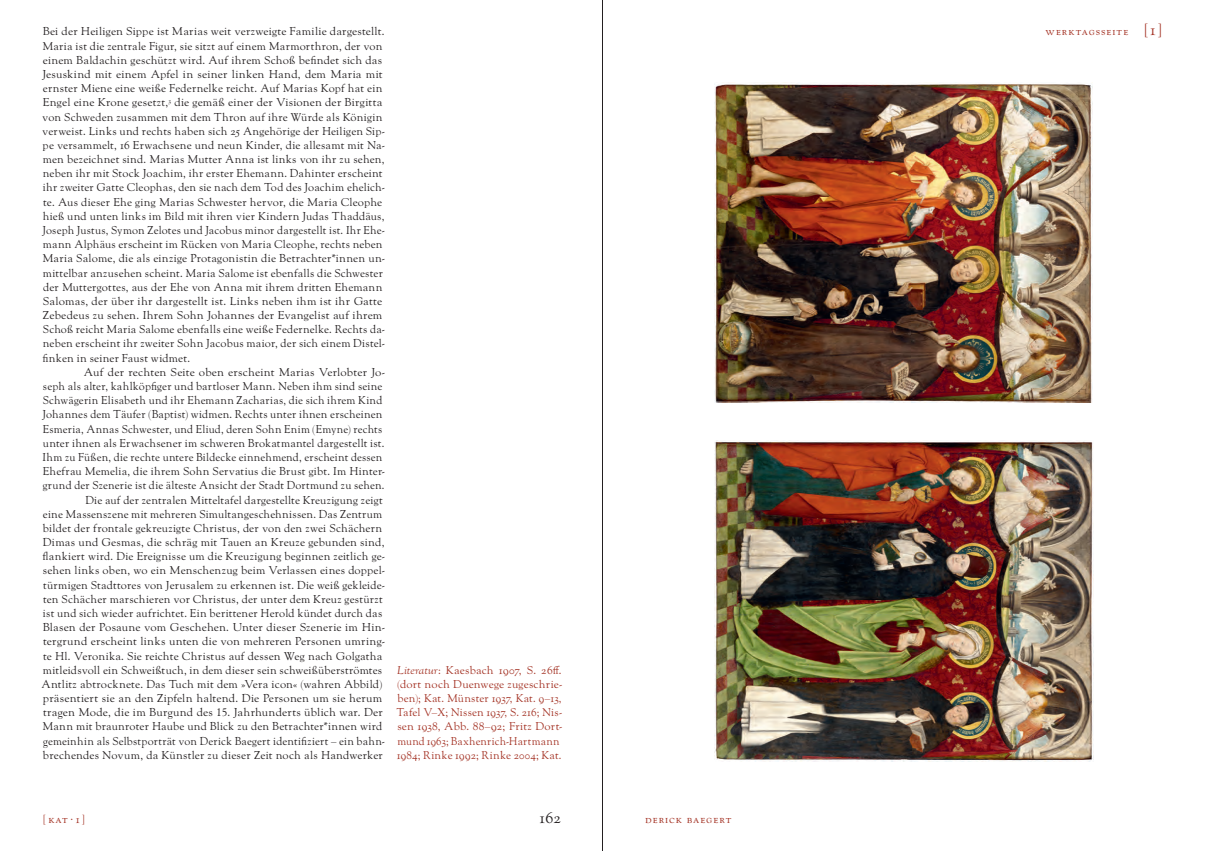
<style>
.page{position:relative;width:1205px;height:851px;background:#fff}
.page>*{position:absolute;margin:0;border:0;box-sizing:border-box;transform-origin:0 0}
.t1{font:15.62px "LTC Goudy Oldstyle Pro";color:#231f20}
.t2{font:11.25px/14.1px "LTC Goudy Oldstyle Pro";letter-spacing:.015em;color:#231f20}
.t3{font:11.25px "LTC Goudy Oldstyle Pro";letter-spacing:.08em;color:#a33123}
.t4{font:11.12px/14.1px "LTC Goudy Oldstyle Pro";letter-spacing:.015em;color:#a33123}
.t5{font:11.12px "LTC Goudy Oldstyle Pro";letter-spacing:.09em;color:#a33123}
.s1{font-style:italic}
.s2{font-size:15.62px}
</style>
<div class="page">
<hr style="left:602px;top:0;width:1px;height:850px;background:#231f20">
<img style="left:715px;top:82px;width:378px;height:320px">
<img style="left:714px;top:440px;width:379px;height:321px">
<p class="t2" style="left:42px;top:25px;width:344px">Bei der Heiligen Sippe ist Marias weit verzweigte Familie dargestellt.<br>Maria ist die zentrale Figur, sie sitzt auf einem Marmorthron, der von einem Baldachin geschützt wird. Auf ihrem Schoß befindet sich das Jesuskind mit einem Apfel in seiner linken Hand, dem Maria mit ernster Miene eine weiße Federnelke reicht. Auf Marias Kopf hat ein Engel eine Krone gesetzt,<sup>3</sup> die gemäß einer der Visionen der Birgitta von Schweden zusammen mit dem Thron auf ihre Würde als Königin verweist. Links und rechts haben sich 25 Angehörige der Heiligen Sip&shy;pe versammelt, 16 Erwachsene und neun Kinder, die allesamt mit Na&shy;men bezeichnet sind. Marias Mutter Anna ist links von ihr zu sehen, neben ihr mit Stock Joachim, ihr erster Ehemann. Dahinter erscheint ihr zweiter Gatte Cleophas, den sie nach dem Tod des Joachim ehelich&shy;te. Aus dieser Ehe ging Marias Schwester hervor, die Maria Cleophe hieß und unten links im Bild mit ihren vier Kindern Judas Thaddäus, Joseph Justus, Symon Zelotes und Jacobus minor dargestellt ist. Ihr Ehe&shy;mann Alphäus erscheint im Rücken von Maria Cleophe, rechts neben Maria Salome, die als einzige Protagonistin die Betrachter*innen un&shy;mittelbar anzusehen scheint. Maria Salome ist ebenfalls die Schwester der Muttergottes, aus der Ehe von Anna mit ihrem dritten Ehemann Salomas, der über ihr dargestellt ist. Links neben ihm ist ihr Gatte Zebedeus zu sehen. Ihrem Sohn Johannes der Evangelist auf ihrem Schoß reicht Maria Salome ebenfalls eine weiße Federnelke. Rechts da&shy;neben erscheint ihr zweiter Sohn Jacobus maior, der sich einem Distel&shy;finken in seiner Faust widmet.</p>
<p class="t2" style="left:41px;top:365px;width:345px;text-align:right">Auf der rechten Seite oben erscheint Marias Verlobter Jo-<br>seph als alter, kahlköpfiger und bartloser Mann. Neben ihm sind seine Schwägerin Elisabeth und ihr Ehemann Zacharias, die sich ihrem Kind Johannes dem Täufer (Baptist) widmen. Rechts unter ihnen erscheinen Esmeria, Annas Schwester, und Eliud, deren Sohn Enim (Emyne) rechts unter ihnen als Erwachsener im schweren Brokatmantel dargestellt ist.<br>Ihm zu Füßen, die rechte untere Bildecke einnehmend, erscheint dessen Ehefrau Memelia, die ihrem Sohn Servatius die Brust gibt. Im Hinter&shy;grund der Szenerie ist die älteste Ansicht der Stadt Dortmund zu sehen.<br>Die auf der zentralen Mitteltafel dargestellte Kreuzigung zeigt<br>eine Massenszene mit mehreren Simultangeschehnissen. Das Zentrum bildet der frontale gekreuzigte Christus, der von den zwei Schächern Dimas und Gesmas, die schräg mit Tauen an Kreuze gebunden sind, flankiert wird. Die Ereignisse um die Kreuzigung beginnen zeitlich ge&shy;sehen links oben, wo ein Menschenzug beim Verlassen eines doppel&shy;türmigen Stadttores von Jerusalem zu erkennen ist. Die weiß gekleide&shy;ten Schächer marschieren vor Christus, der unter dem Kreuz gestürzt ist und sich wieder aufrichtet. Ein berittener Herold kündet durch das Blasen der Posaune vom Geschehen. Unter dieser Szenerie im Hin&shy;tergrund erscheint links unten die von mehreren Personen umring&shy;te Hl. Veronika. Sie reichte Christus auf dessen Weg nach Golgatha mitleidsvoll ein Schweißtuch, in dem dieser sein schweißüberströmtes Antlitz abtrocknete. Das Tuch mit dem »Vera icon« (wahren Abbild) präsentiert sie an den Zipfeln haltend. Die Personen um sie herum tragen Mode, die im Burgund des 15. Jahrhunderts üblich war. Der Mann mit braunroter Haube und Blick zu den Betrachter*innen wird gemeinhin als Selbstporträt von Derick Baegert identifiziert – ein bahn&shy;brechendes Novum, da Künstler zu dieser Zeit noch als Handwerker</p>
<p class="t4" style="left:396px;top:663px;width:167px"><span class="s1">Literatur</span>: Kaesbach 1907, S. 26ff. (dort noch Duenwege zugeschrie&shy;ben); Kat. Münster 1937, Kat. 9–13, Tafel V–X; Nissen 1937, S. 216; Nis&shy;sen 1938, Abb. 88–92; Fritz Dort&shy;mund 1963; Baxhenrich-Hartmann 1984; Rinke 1992; Rinke 2004; Kat.</p>
<p class="t3" style="left:44px;top:812px;width:42px">[kat.1]</p>
<h1 class="t1" style="left:539px;top:808px;width:23px">162</h1>
<p class="t3" style="left:645px;top:812px;width:88px">derick baegert</p>
<p class="t5" style="left:1045px;top:25px;width:117px">Werktagsseite <span class="s2">[1]</span></p>
</div>
